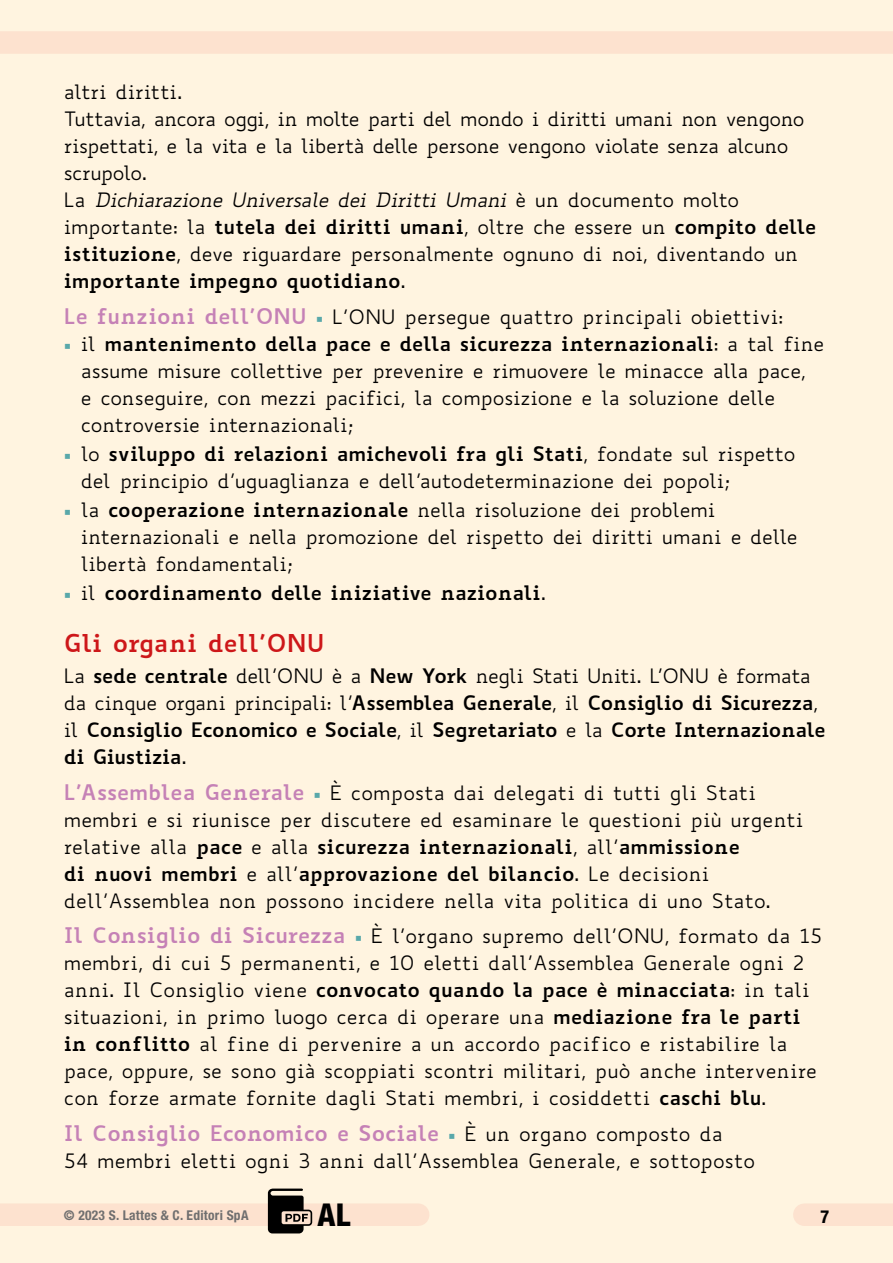
<style>
.page{position:relative;width:893px;height:1263px;background:#fff4e0}
.page>*{position:absolute;margin:0;border:0;box-sizing:border-box;transform-origin:0 0}
.t1{font:800 condensed 31.5px "Helvetica Neue LT Std";color:#000}
.t2{font:700 24px "Biancoenero";color:#cd1719}
.t3{font:700 21px "Biancoenero";color:#c581b6}
.t4{font:19.5px/27px "Biancoenero";letter-spacing:-.01em;color:#000}
.t5{font:19.5px/27px "Biancoenero";letter-spacing:-.035em;color:#000}
.t6{font:700 19.5px/27px "Biancoenero";letter-spacing:-.02em;color:#000}
.t7{font:700 condensed 18px "Helvetica Neue LT Std";color:#000}
.t8{font:700 condensed 13.5px "Helvetica Neue LT Std";letter-spacing:.02em;color:#706f6f}
.s1{font-style:italic}
.s2{font-weight:700}
.s3{font-weight:700;font-size:21px;color:#c581b6}
.s4{font-family:"Acumin Pro";font-weight:900;font-size:18px;color:#59a8aa}
.s5{font-weight:400}
.s6{font-weight:400;font-size:19.5px;color:#000}
</style>
<div class="page">
<div style="left:0;top:1203px;width:418px;height:23px;background:#fde2cf"></div>
<div style="left:0;top:31px;width:893px;height:23px;background:#fde2cf"></div>
<div style="left:804px;top:1203px;width:89px;height:23px;background:#fde2cf"></div>
<svg style="left:268px;top:1188px;width:44px;height:45px"></svg>
<p class="t5" style="left:64px;top:78px;width:754px">altri diritti.<br>Tuttavia, ancora oggi, in molte parti del mondo i diritti umani non vengono rispettati, e la vita e la libertà delle persone vengono violate senza alcuno scrupolo.<br>La <span class="s1">Dichiarazione Universale dei Diritti Umani</span> è un documento molto importante: la <span class="s2">tutela dei diritti umani</span>, oltre che essere un <span class="s2">compito delle istituzione</span>, deve riguardare personalmente ognuno di noi, diventando un <span class="s2">importante impegno quotidiano</span>.</p>
<p class="t4" style="left:64px;top:303px;width:721px"><span class="s3">Le funzioni dell’ONU</span> <span class="s4">•</span> L’ONU persegue quattro principali obiettivi:</p>
<p class="t4" style="left:81px;top:330px;width:745px;text-indent:-17px"><span class="s4">•</span> il <span class="s2">mantenimento della pace e della sicurezza internazionali</span>: a tal fine assume misure collettive per prevenire e rimuovere le minacce alla pace,<br>e conseguire, con mezzi pacifici, la composizione e la soluzione delle controversie internazionali;</p>
<p class="t4" style="left:81px;top:440px;width:716px;text-indent:-17px"><span class="s4">•</span> lo <span class="s2">sviluppo di relazioni amichevoli fra gli Stati</span>, fondate sul rispetto del principio d’uguaglianza e dell’autodeterminazione dei popoli;</p>
<p class="t4" style="left:81px;top:496px;width:719px;text-indent:-17px"><span class="s4">•</span> la <span class="s2">cooperazione internazionale</span> nella risoluzione dei problemi internazionali e nella promozione del rispetto dei diritti umani e delle libertà fondamentali;</p>
<p class="t6" style="left:64px;top:577px;width:483px"><span class="s4">•</span> <span class="s5">il</span> coordinamento delle iniziative nazionali<span class="s5">.</span></p>
<p class="t2" style="left:64px;top:622px;width:262px">Gli organi dell’ONU</p>
<p class="t6" style="left:64px;top:660px;width:763px"><span class="s5">La</span> sede centrale <span class="s5">dell’ONU è a</span> New York <span class="s5">negli Stati Uniti. L’ONU è formata da cinque organi principali: l’</span>Assemblea Generale<span class="s5">, il</span> Consiglio di Sicurezza<span class="s5">, il</span> Consiglio Economico e Sociale<span class="s5">, il</span> Segretariato <span class="s5">e la</span> Corte Internazionale di Giustizia<span class="s5">.</span></p>
<p class="t4" style="left:64px;top:779px;width:741px"><span class="s3">L’Assemblea Generale</span> <span class="s4">•</span> È composta dai delegati di tutti gli Stati membri e si riunisce per discutere ed esaminare le questioni più urgenti relative alla <span class="s2">pace</span> e alla <span class="s2">sicurezza internazionali</span>, all’<span class="s2">ammissione<br>di nuovi membri</span> e all’<span class="s2">approvazione del bilancio</span>. Le decisioni dell’Assemblea non possono incidere nella vita politica di uno Stato.</p>
<p class="t4" style="left:64px;top:922px;width:760px"><span class="s3">Il Consiglio di Sicurezza</span> <span class="s4">•</span> È l’organo supremo dell’ONU, formato da 15 membri, di cui 5 permanenti, e 10 eletti dall’Assemblea Generale ogni 2 anni. Il Consiglio viene <span class="s2">convocato quando la pace è minacciata</span>: in tali situazioni, in primo luogo cerca di operare una <span class="s2">mediazione fra le parti in conflitto</span> al fine di pervenire a un accordo pacifico e ristabilire la pace, oppure, se sono già scoppiati scontri militari, può anche intervenire con forze armate fornite dagli Stati membri, i cosiddetti <span class="s2">caschi blu</span>.</p>
<p class="t3" style="left:64px;top:1115px;width:661px">Il Consiglio Economico e Sociale <span class="s4">•</span> <span class="s6">È un organo composto da</span></p>
<p class="t4" style="left:64px;top:1147px;width:693px">54 membri eletti ogni 3 anni dall’Assemblea Generale, e sottoposto</p>
<p class="t7" style="left:820px;top:1206px;width:10px">7</p>
<p class="t8" style="left:64px;top:1206px;width:186px">© 2023 S. Lattes &amp; C. Editori SpA</p>
<h1 class="t1" style="left:318px;top:1195px;width:34px">AL</h1>
</div>
